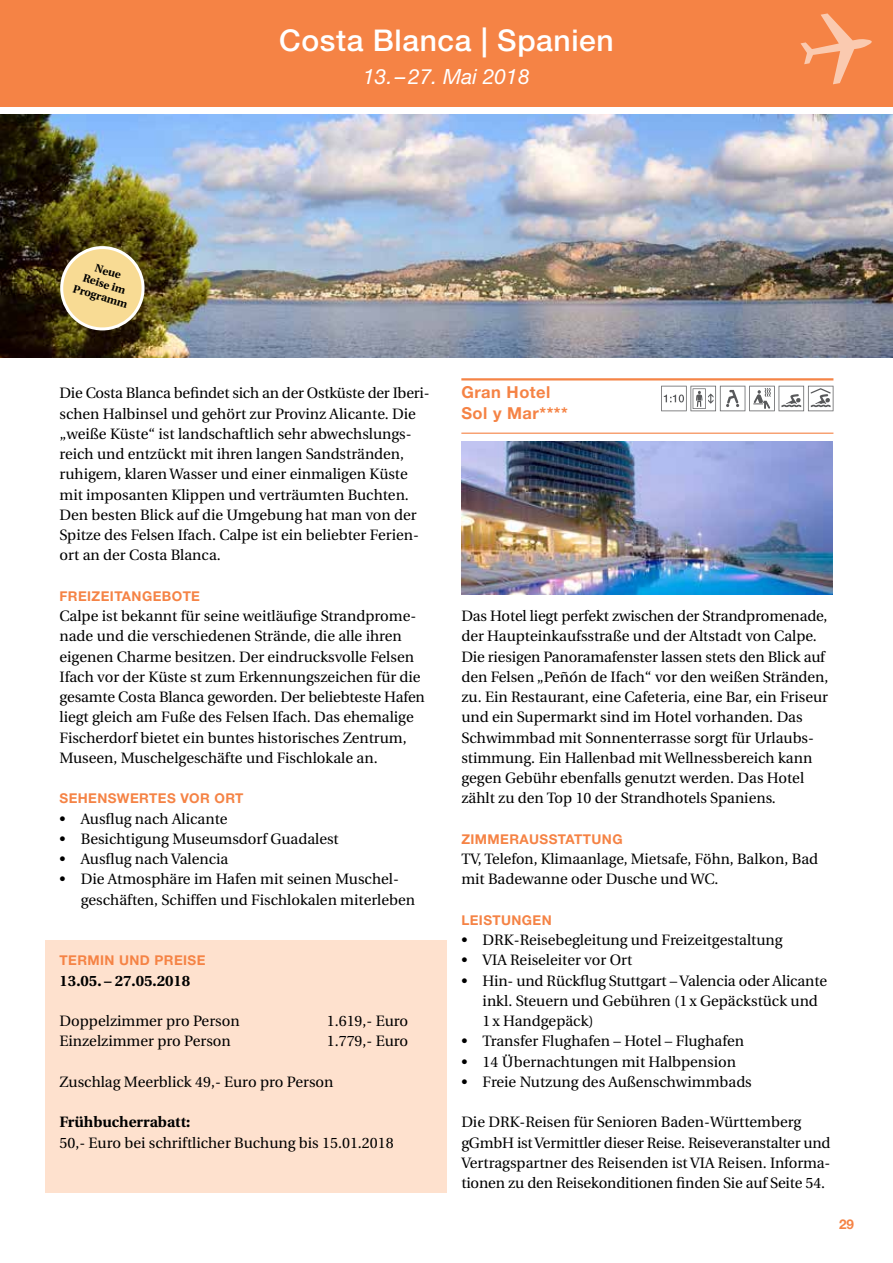
<style>
.page{position:relative;width:893px;height:1263px;background:#fff}
.page>*{position:absolute;margin:0;border:0;box-sizing:border-box;transform-origin:0 0}
.t1{font:500 30px "Helvetica Neue LT Pro";letter-spacing:.02em;color:#fff}
.t2{font:italic 21px "Helvetica Neue LT Pro";color:#fff}
.t3{font:700 16.5px/20.2px "Helvetica Neue LT Pro";letter-spacing:.03em;color:#f58345}
.t4{font:15px/20.2px "Utopia";color:#000}
.t5{font:700 15px "Utopia";color:#000}
.t6{font:700 13.5px "Helvetica Neue LT Pro";letter-spacing:.03em;color:#f58345}
.t7{font:700 11.1px/13px "Utopia";color:#000;text-align:center}
</style>
<div class="page">
<div style="left:0;top:0;width:893px;height:106px;background:#f58345"></div>
<svg style="left:800px;top:13px;width:72px;height:71px"></svg>
<div style="left:45px;top:941px;width:401px;height:252px;background:#fee1ce"></div>
<img style="left:0;top:115px;width:893px;height:243px">
<img style="left:461px;top:442px;width:371px;height:153px">
<hr style="left:461px;top:378px;width:372px;height:2px;background:#f58345">
<hr style="left:461px;top:433px;width:372px;height:1px;background:#f58345">
<svg style="left:661px;top:386px;width:172px;height:25px"></svg>
<svg style="left:53px;top:239px;width:99px;height:95px;background:#ad9965"></svg>
<h1 class="t1" style="left:279px;top:23px;width:336px">Costa Blanca | Spanien</h1>
<h2 class="t2" style="left:363px;top:64px;width:168px">13. –27. Mai 2018</h2>
<p class="t7" style="left:83px;top:257px;width:58px;rotate:17deg">Neue<br>Reise im<br>Programm</p>
<p class="t4" style="left:60px;top:383px;width:372px">Die Costa Blanca befindet sich an der Ostküste der Iberi&shy;schen Halbinsel und gehört zur Provinz Alicante. Die „weiße Küste“ ist landschaftlich sehr abwechslungs&shy;reich und entzückt mit ihren langen Sandstränden, ruhigem, klaren Wasser und einer einmaligen Küste mit imposanten Klippen und verträumten Buchten.<br>Den besten Blick auf die Umgebung hat man von der Spitze des Felsen Ifach. Calpe ist ein beliebter Ferien&shy;ort an der Costa Blanca.</p>
<p class="t6" style="left:60px;top:588px;width:93px">FREIZEITANGEB</p>
<p class="t6" style="left:172px;top:588px;width:28px">OTE</p>
<p class="t4" style="left:60px;top:606px;width:367px">Calpe ist bekannt für seine weitläufige Strandprome&shy;nade und die verschiedenen Strände, die alle ihren eigenen Charme besitzen. Der eindrucksvolle Felsen Ifach vor der Küste st zum Erkennungszeichen für die gesamte Costa Blanca geworden. Der beliebteste Hafen liegt gleich am Fuße des Felsen Ifach. Das ehemalige Fischerdorf bietet ein buntes historisches Zentrum, Museen, Muschelgeschäfte und Fischlokale an.</p>
<p class="t6" style="left:60px;top:790px;width:185px">SEHENSWERTES VOR ORT</p>
<p class="t4" style="left:60px;top:809px;width:170px">• Ausflug nach Alicante</p>
<p class="t4" style="left:60px;top:829px;width:281px">• Besichtigung Museumsdorf Guadalest</p>
<p class="t4" style="left:60px;top:849px;width:170px">• Ausflug nach Valencia</p>
<p class="t4" style="left:81px;top:869px;width:336px;text-indent:-21px">• Die Atmosphäre im Hafen mit seinen Muschel&shy;geschäften, Schiffen und Fischlokalen miterleben</p>
<p class="t6" style="left:60px;top:952px;width:10px">TER</p>
<p class="t6" style="left:87px;top:952px;width:77px">MIN UND PRE</p>
<p class="t6" style="left:183px;top:952px;width:14px">ISE</p>
<p class="t5" style="left:60px;top:972px;width:132px">13.05. – 27.05.2018</p>
<p class="t4" style="left:60px;top:1011px;width:182px">Doppelzimmer pro Person</p>
<p class="t4" style="left:327px;top:1011px;width:83px">1.619,- Euro</p>
<p class="t4" style="left:60px;top:1031px;width:173px">Einzelzimmer pro Person</p>
<p class="t4" style="left:327px;top:1031px;width:83px">1.779,- Euro</p>
<p class="t4" style="left:60px;top:1072px;width:275px">Zuschlag Meerblick 49,- Euro pro Person</p>
<p class="t5" style="left:60px;top:1114px;width:132px">Frühbucherrabatt:</p>
<p class="t4" style="left:60px;top:1133px;width:336px">50,- Euro bei schriftlicher Buchung bis 15.01.2018</p>
<p class="t3" style="left:461px;top:382px;width:108px">GRAN HOTEL<br>SOL Y MAR****</p>
<p class="t4" style="left:461px;top:606px;width:369px">Das Hotel liegt perfekt zwischen der Strandpromenade, der Haupteinkaufsstraße und der Altstadt von Calpe.<br>Die riesigen Panoramafenster lassen stets den Blick auf den Felsen „Peñón de Ifach“ vor den weißen Stränden, zu. Ein Restaurant, eine Cafeteria, eine Bar, ein Friseur und ein Supermarkt sind im Hotel vorhanden. Das Schwimmbad mit Sonnenterrasse sorgt für Urlaubs&shy;stimmung. Ein Hallenbad mit Wellnessbereich kann gegen Gebühr ebenfalls genutzt werden. Das Hotel zählt zu den Top 10 der Strandhotels Spaniens.</p>
<p class="t6" style="left:461px;top:831px;width:161px">ZIMMERAUSSTATTUNG</p>
<p class="t4" style="left:461px;top:849px;width:358px">TV, Telefon, Klimaanlage, Mietsafe, Föhn, Balkon, Bad mit Badewanne oder Dusche und WC.</p>
<p class="t6" style="left:461px;top:912px;width:92px">LEISTUNGEN</p>
<p class="t4" style="left:461px;top:930px;width:323px">• DRK-Reisebegleitung und Freizeitgestaltung</p>
<p class="t4" style="left:461px;top:950px;width:172px">• VIA Reiseleiter vor Ort</p>
<p class="t4" style="left:483px;top:971px;width:346px;text-indent:-21px">• Hin- und Rückflug Stuttgart – Valencia oder Alicante inkl. Steuern und Gebühren (1x Gepäckstück und<br>1x Handgepäck)</p>
<p class="t4" style="left:461px;top:1031px;width:284px">• Transfer Flughafen – Hotel – Flughafen</p>
<p class="t4" style="left:461px;top:1052px;width:276px">• 14 Übernachtungen mit Halbpension</p>
<p class="t4" style="left:461px;top:1072px;width:292px">• Freie Nutzung des Außenschwimmbads</p>
<p class="t4" style="left:461px;top:1112px;width:371px">Die DRK-Reisen für Senioren Baden-Württemberg gGmbH ist Vermittler dieser Reise. Reiseveranstalter und Vertragspartner des Reisenden ist VIA Reisen. Informa&shy;tionen zu den Reisekonditionen finden Sie auf Seite 54.</p>
<p class="t6" style="left:839px;top:1216px;width:17px">29</p>
</div>
